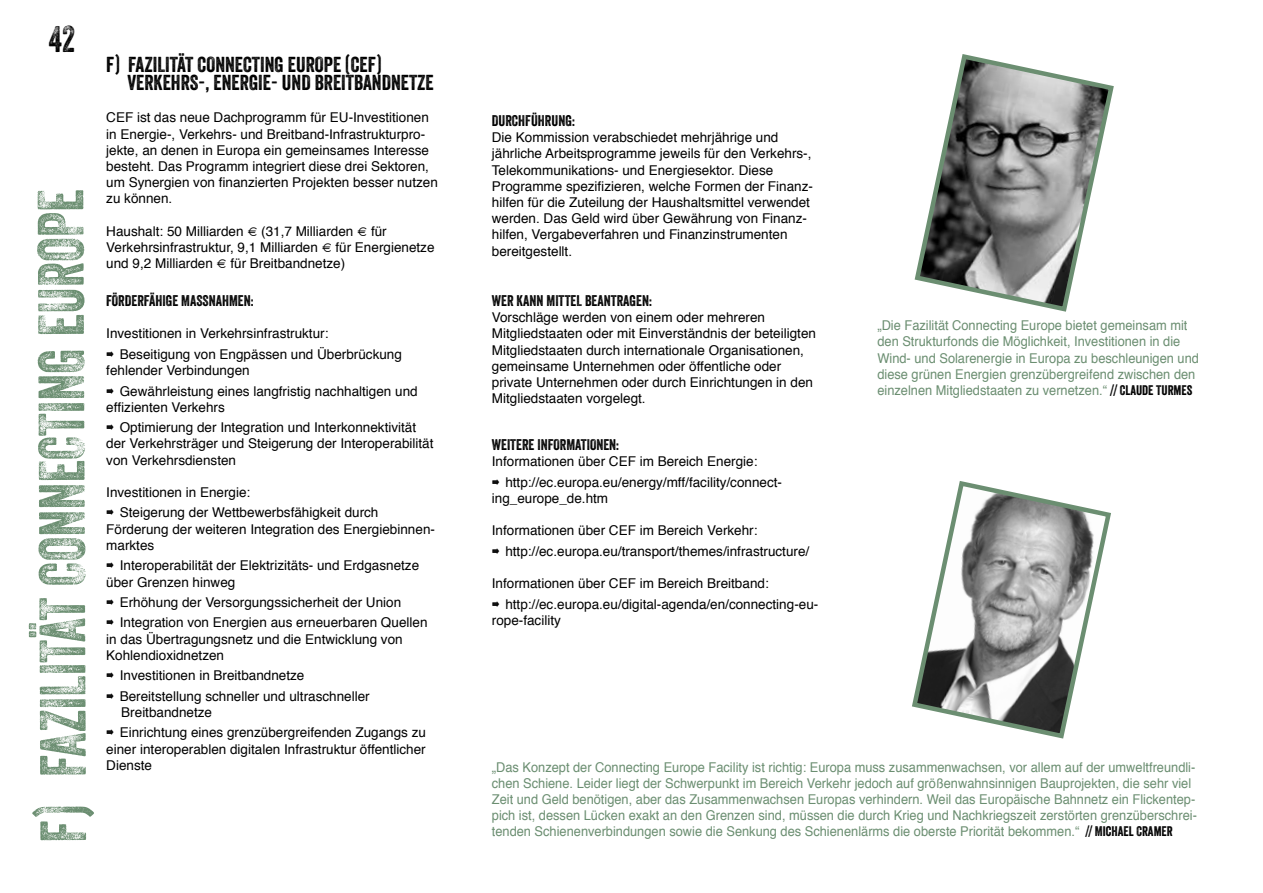
<style>
.page{position:relative;width:1263px;height:893px;background:#fff}
.page>*{position:absolute;margin:0;border:0;box-sizing:border-box;transform-origin:0 0}
.t1{font:63px "Veneer Three";letter-spacing:-.005em;color:#6b8e71;scale:.92 1}
.t2{font:36px "Veneer Three";color:#000;scale:.92 1}
.t3{font:21px/18px "Veneer";color:#000}
.t4{font:15px "Veneer";color:#000}
.t5{font:13.5px/16.2px "Helvetica";color:#000}
.t6{font:13.5px/16.2px "Helvetica";color:#6b8e71;scale:.95 1}
.s1{font-family:"Veneer Extras"}
.s2{font-family:"Veneer";color:#000}
</style>
<div class="page">
<svg style="left:914px;top:54px;width:200px;height:258px"></svg>
<svg style="left:912px;top:481px;width:199px;height:258px"></svg>
<h2 class="t2" style="left:49px;top:17px;width:30px">42</h2>
<h1 class="t1" style="left:24px;top:843px;width:712px;rotate:-90deg">F) FAZILITÄT CONNECTING EUROPE</h1>
<h3 class="t3" style="left:127px;top:55px;width:308px;text-indent:-21px">F) FAZILITÄT CONNECTING EUROPE (CEF)<br>VERKEHRS-, ENERGIE- UND BREITBANDNETZE</h3>
<p class="t5" style="left:106px;top:110px;width:333px">CEF ist das neue Dachprogramm für EU-Investitionen in Energie-, Verkehrs- und Breitband-Infrastrukturpro&shy;jekte, an denen in Europa ein gemeinsames Interesse besteht. Das Programm integriert diese drei Sektoren, um Synergien von finanzierten Projekten besser nutzen zu können.</p>
<p class="t5" style="left:106px;top:224px;width:330px">Haushalt: 50 Milliarden € (31,7 Milliarden € für<br>Verkehrsinfrastruktur, 9,1 Milliarden € für Energienetze und 9,2 Milliarden € für Breitbandnetze)</p>
<p class="t4" style="left:106px;top:291px;width:149px">FÖRDERFÄHIGE MASSNAHMEN:</p>
<p class="t5" style="left:106px;top:324px;width:297px;line-height:20.4px">Investitionen in Verkehrsinfrastruktur:<br><span class="s1">3</span> Beseitigung von Engpässen und Überbrückung</p>
<p class="t5" style="left:106px;top:361px;width:313px;line-height:20.4px">fehlender Verbindungen<br><span class="s1">3</span> Gewährleistung eines langfristig nachhaltigen und</p>
<p class="t5" style="left:106px;top:398px;width:311px;line-height:20.4px">effizienten Verkehrs<br><span class="s1">3</span> Optimierung der Integration und Interkonnektivität</p>
<p class="t5" style="left:106px;top:436px;width:329px">der Verkehrsträger und Steigerung der Interoperabilität von Verkehrsdiensten</p>
<p class="t5" style="left:106px;top:483px;width:274px;line-height:20.4px">Investitionen in Energie:<br><span class="s1">3</span> Steigerung der Wettbewerbsfähigkeit durch</p>
<p class="t5" style="left:106px;top:522px;width:330px">Förderung der weiteren Integration des Energiebinnen&shy;marktes</p>
<p class="t5" style="left:106px;top:558px;width:314px"><span class="s1">3</span> Interoperabilität der Elektrizitäts- und Erdgasnetze über Grenzen hinweg</p>
<p class="t5" style="left:106px;top:593px;width:323px;line-height:20.4px"><span class="s1">3</span> Erhöhung der Versorgungssicherheit der Union<br><span class="s1">3</span> Integration von Energien aus erneuerbaren Quellen</p>
<p class="t5" style="left:106px;top:632px;width:298px">in das Übertragungsnetz und die Entwicklung von<br>Kohlendioxidnetzen</p>
<p class="t5" style="left:106px;top:666px;width:265px;line-height:20.4px"><span class="s1">3</span> Investitionen in Breitbandnetze<br><span class="s1">3</span> Bereitstellung schneller und ultraschneller</p>
<p class="t5" style="left:106px;top:703px;width:321px;line-height:20.4px;text-indent:15px">Breitbandnetze<br><span class="s1">3</span> Einrichtung eines grenzübergreifenden Zugangs zu</p>
<p class="t5" style="left:106px;top:742px;width:321px">einer interoperablen digitalen Infrastruktur öffentlicher<br>Dienste</p>
<p class="t4" style="left:492px;top:111px;width:84px">DURCHFÜHRUNG:</p>
<p class="t5" style="left:492px;top:130px;width:323px">Die Kommission verabschiedet mehrjährige und jährliche Arbeitsprogramme jeweils für den Verkehrs-, Telekommunikations- und Energiesektor. Diese Programme spezifizieren, welche Formen der Finanz&shy;hilfen für die Zuteilung der Haushaltsmittel verwendet werden. Das Geld wird über Gewährung von Finanz&shy;hilfen, Vergabeverfahren und Finanzinstrumenten bereitgestellt.</p>
<p class="t4" style="left:492px;top:291px;width:162px">WER KANN MITTEL BEANTRAGEN:</p>
<p class="t5" style="left:492px;top:310px;width:326px">Vorschläge werden von einem oder mehreren Mitgliedstaaten oder mit Einverständnis der beteiligten Mitgliedstaaten durch internationale Organisationen, gemeinsame Unternehmen oder öffentliche oder private Unternehmen oder durch Einrichtungen in den Mitgliedstaaten vorgelegt.</p>
<p class="t4" style="left:492px;top:435px;width:129px">WEITERE INFORMATIONEN:</p>
<p class="t5" style="left:492px;top:452px;width:292px;line-height:20.4px">Informationen über CEF im Bereich Energie:<br><span class="s1">3</span> http://ec.europa.eu/energy/mff/facility/connect-</p>
<p class="t5" style="left:492px;top:491px;width:118px">ing_europe_de.htm</p>
<p class="t5" style="left:492px;top:521px;width:319px;line-height:20.4px">Informationen über CEF im Bereich Verkehr:<br><span class="s1">3</span> http://ec.europa.eu/transport/themes/infrastructure/</p>
<p class="t5" style="left:492px;top:574px;width:328px;line-height:20.4px">Informationen über CEF im Bereich Breitband:<br><span class="s1">3</span> http://ec.europa.eu/digital-agenda/en/connecting-eu-</p>
<p class="t5" style="left:492px;top:613px;width:71px">rope-facility</p>
<p class="t6" style="left:877px;top:318px;width:340px">„Die Fazilität Connecting Europe bietet gemeinsam mit den Strukturfonds die Möglichkeit, Investitionen in die Wind- und Solarenergie in Europa zu beschleunigen und diese grünen Energien grenzübergreifend zwischen den einzelnen Mitgliedstaaten zu vernetzen.“ <span class="s2">// CLAUDE TURMES</span></p>
<p class="t6" style="left:492px;top:759px;width:744px">„Das Konzept der Connecting Europe Facility ist richtig: Europa muss zusammenwachsen, vor allem auf der umweltfreundli&shy;chen Schiene. Leider liegt der Schwerpunkt im Bereich Verkehr jedoch auf größenwahnsinnigen Bauprojekten, die sehr viel Zeit und Geld benötigen, aber das Zusammenwachsen Europas verhindern. Weil das Europäische Bahnnetz ein Flickentep&shy;pich ist, dessen Lücken exakt an den Grenzen sind, müssen die durch Krieg und Nachkriegszeit zerstörten grenzüberschrei&shy;tenden Schienenverbindungen sowie die Senkung des Schienenlärms die oberste Priorität bekommen.“ <span class="s2">// MICHAEL CRAMER</span></p>
</div>
